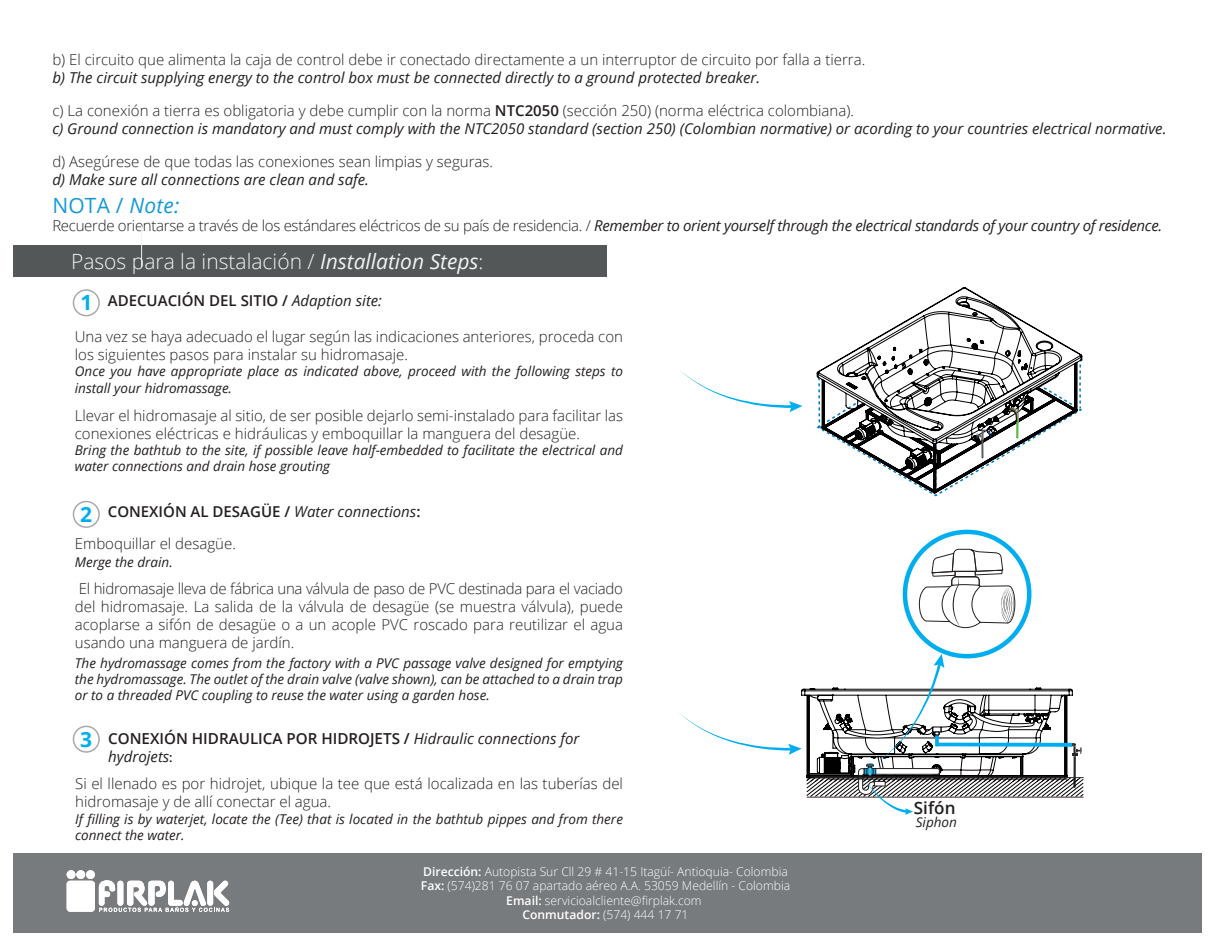
<style>
.page{position:relative;width:1214px;height:944px;background:#fff}
.page>*{position:absolute;margin:0;border:0;box-sizing:border-box;transform-origin:0 0}
.t1{font:300 21px "Open Sans";color:#f2f3f4}
.t2{font:21px "Open Sans";color:#159ad7}
.t3{font:700 21px "Open Sans";color:#00aeef}
.t4{font:600 17.1px "Open Sans";color:#231f20}
.t5{font:600 15.15px "Open Sans";color:#231f20}
.t6{font:300 15px/18px "Open Sans";color:#231f20}
.t7{font:italic 15px/18px "Open Sans";color:#231f20}
.t8{font:italic 15px "Open Sans";letter-spacing:-.02em;color:#231f20}
.t9{font:600 15px "Open Sans";color:#231f20}
.t10{font:italic 13.5px/16.2px "Open Sans";color:#231f20}
.t11{font:300 12.15px/14.5px "Open Sans";color:#fff;text-align:center}
.s1{font-weight:300;font-style:normal}
.s2{font-weight:600;font-style:normal}
.s3{font-style:italic}
.s4{font-weight:400;font-style:italic}
.s5{font-weight:600}
.s6{font-weight:400;font-style:italic;font-size:15px}
.s7{font-family:"Myriad Pro";font-weight:400;font-size:15.15px}
</style>
<div class="page">
<div style="left:73px;top:289px;width:27px;height:27px;border:2px solid #a8a9ad;border-radius:50%"></div>
<div style="left:73px;top:725px;width:27px;height:27px;border:2px solid #a8a9ad;border-radius:50%"></div>
<div style="left:73px;top:501px;width:27px;height:27px;border:2px solid #a8a9ad;border-radius:50%"></div>
<svg style="left:679px;top:287px;width:405px;height:528px"></svg>
<div style="left:902px;top:529px;width:129px;height:129px;border:4px solid #00aeef;border-radius:50%"></div>
<div style="left:13px;top:853px;width:1188px;height:79px;background:#777b7d"></div>
<div style="left:67px;top:870px;width:8px;height:9px;background:#fff;border-radius:50%"></div>
<div style="left:76px;top:870px;width:9px;height:9px;background:#fff;border-radius:50%"></div>
<div style="left:86px;top:870px;width:9px;height:9px;background:#fff;border-radius:50%"></div>
<div style="left:67px;top:880px;width:28px;height:31px;background:#fff;border-radius:4px"></div>
<svg style="left:99px;top:880px;width:130px;height:31px"></svg>
<div style="left:13px;top:246px;width:594px;height:31px;background:#545758"></div>
<p class="t6" style="left:52px;top:50px;width:814px">b) El circuito que alimenta la caja de control debe ir conectado directamente a un interruptor de circuito por falla a tierra.</p>
<p class="t7" style="left:52px;top:68px;width:709px">b) The circuit supplying energy to the control box must be connected directly to a ground protected breaker.</p>
<p class="t7" style="left:52px;top:101px;width:1115px"><span class="s1">c) La conexión a tierra es obligatoria y debe cumplir con la norma</span> <span class="s2">NTC2050</span> <span class="s1">(sección 250) (norma eléctrica colombiana).<br></span>c) Ground connection is mandatory and must comply with the NTC2050 standard (section 250) (Colombian normative) or acording to your countries electrical normative.</p>
<p class="t6" style="left:52px;top:152px;width:442px">d) Asegúrese de que todas las conexiones sean limpias y seguras.</p>
<p class="t7" style="left:52px;top:170px;width:318px">d) Make sure all connections are clean and safe.</p>
<h1 class="t2" style="left:52px;top:191px;width:129px">NOTA / <span class="s3">Note:</span></h1>
<p class="t8" style="left:52px;top:215px;width:1111px"><span class="s1">Recuerde orientarse a través de los estándares eléctricos de su país de residencia. /</span> Remember to orient yourself through the electrical standards of your country of residence.</p>
<h1 class="t1" style="left:71px;top:246px;width:414px">Pasos para la instalación / <span class="s4">Installation Steps</span>:</h1>
<p class="t9" style="left:108px;top:290px;width:276px">ADECUACIÓN DEL SITIO / <span class="s4">Adaption site:</span></p>
<p class="t6" style="left:75px;top:327px;width:549px">Una vez se haya adecuado el lugar según las indicaciones anteriores, proceda con los siguientes pasos para instalar su hidromasaje.</p>
<p class="t10" style="left:75px;top:363px;width:549px">Once you have appropriate place as indicated above, proceed with the following steps to install your hidromassage.</p>
<p class="t6" style="left:75px;top:406px;width:549px">Llevar el hidromasaje al sitio, de ser posible dejarlo semi-instalado para facilitar las conexiones eléctricas e hidráulicas y emboquillar la manguera del desagüe.</p>
<p class="t10" style="left:75px;top:441px;width:549px">Bring the bathtub to the site, if possible leave half-embedded to facilitate the electrical and water connections and drain hose grouting</p>
<h1 class="t3" style="left:80px;top:288px;width:13px">1</h1>
<p class="t6" style="left:75px;top:495px;width:347px;line-height:32px;text-indent:33px"><span class="s5">CONEXIÓN AL DESAGÜE /</span> <span class="s4">Water connections</span><span class="s5">:<br></span>Emboquillar el desagüe.</p>
<p class="t10" style="left:75px;top:554px;width:99px">Merge the drain.</p>
<p class="t6" style="left:75px;top:579px;width:549px;text-align:justify">El hidromasaje lleva de fábrica una válvula de paso de PVC destinada para el vaciado del hidromasaje. La salida de la válvula de desagüe (se muestra válvula), puede acoplarse a sifón de desagüe o a un acople PVC roscado para reutilizar el agua usando una manguera de jardín.</p>
<p class="t10" style="left:75px;top:654px;width:549px;text-align:justify">The hydromassage comes from the factory with a PVC passage valve designed for emptying the hydromassage. The outlet of the drain valve (valve shown), can be attached to a drain trap or to a threaded PVC coupling to reuse the water using a garden hose.</p>
<h1 class="t3" style="left:80px;top:499px;width:13px">2</h1>
<p class="t5" style="left:108px;top:728px;width:473px">CONEXIÓN HIDRAULICA POR HIDROJETS / <span class="s6">Hidraulic connections for</span></p>
<p class="t6" style="left:75px;top:742px;width:549px;line-height:27.2px;text-indent:33px"><span class="s4">hydrojets</span><span class="s7">:<br></span>Si el llenado es por hidrojet, ubique la tee que está localizada en las tuberías del</p>
<p class="t6" style="left:75px;top:792px;width:257px">hidromasaje y de allí conectar el agua.</p>
<p class="t10" style="left:75px;top:810px;width:549px">If filling is by waterjet, locate the (Tee) that is located in the bathtub pippes and from there connect the water.</p>
<h1 class="t3" style="left:80px;top:724px;width:13px">3</h1>
<p class="t11" style="left:421px;top:863px;width:371px"><span class="s5">Dirección:</span> Autopista Sur Cll 29 # 41-15 Itagüí- Antioquia- Colombia <span class="s5">Fax:</span> (574)281 76 07 apartado aéreo A.A. 53059 Medellín - Colombia <span class="s5">Email:</span> servicioalcliente@firplak.com<br><span class="s5">Conmutador:</span> (574) 444 17 71</p>
<p class="t4" style="left:914px;top:796px;width:43px">Sifón</p>
<p class="t10" style="left:915px;top:813px;width:43px">Siphon</p>
</div>
